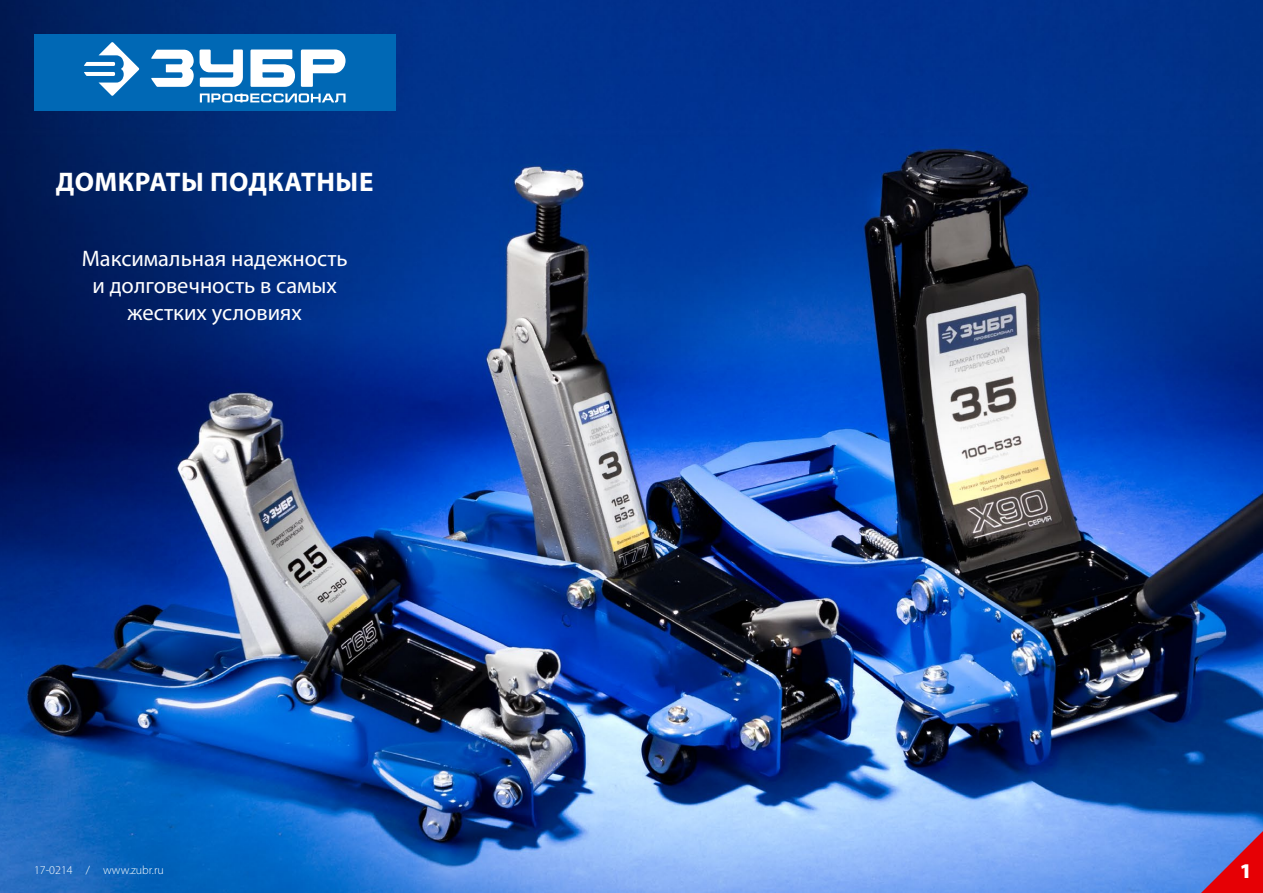
<style>
.page{position:relative;width:1263px;height:893px;background:#fff}
.page>*{position:absolute;margin:0;border:0;box-sizing:border-box;transform-origin:0 0}
.t1{font:700 27px "Myriad Pro";letter-spacing:.02em;color:#fff}
.t2{font:22.5px/27px "Myriad Pro";color:#fff;text-align:center}
.t3{font:900 21px "Myriad Pro";color:#fff}
.t4{font:300 12px "Myriad Pro";color:#fff}
</style>
<div class="page">
<img style="left:0;top:0;width:1263px;height:893px">
<div style="left:34px;top:34px;width:361px;height:77px;background:#0068b5"></div>
<svg style="left:200px;top:93px;width:145px;height:9px"></svg>
<svg style="left:84px;top:42px;width:55px;height:54px"></svg>
<svg style="left:151px;top:50px;width:195px;height:37px"></svg>
<svg style="left:1201px;top:831px;width:62px;height:62px"></svg>
<p class="t1" style="left:56px;top:165px;width:319px">ДОМКРАТЫ ПОДКАТНЫЕ</p>
<p class="t2" style="left:82px;top:244px;width:268px">Максимальная надежность и долговечность в самых жестких условиях</p>
<p class="t4" style="left:34px;top:862px;width:131px">17-0214 / www.zubr.ru</p>
<p class="t3" style="left:1240px;top:856px;width:14px">1</p>
</div>
